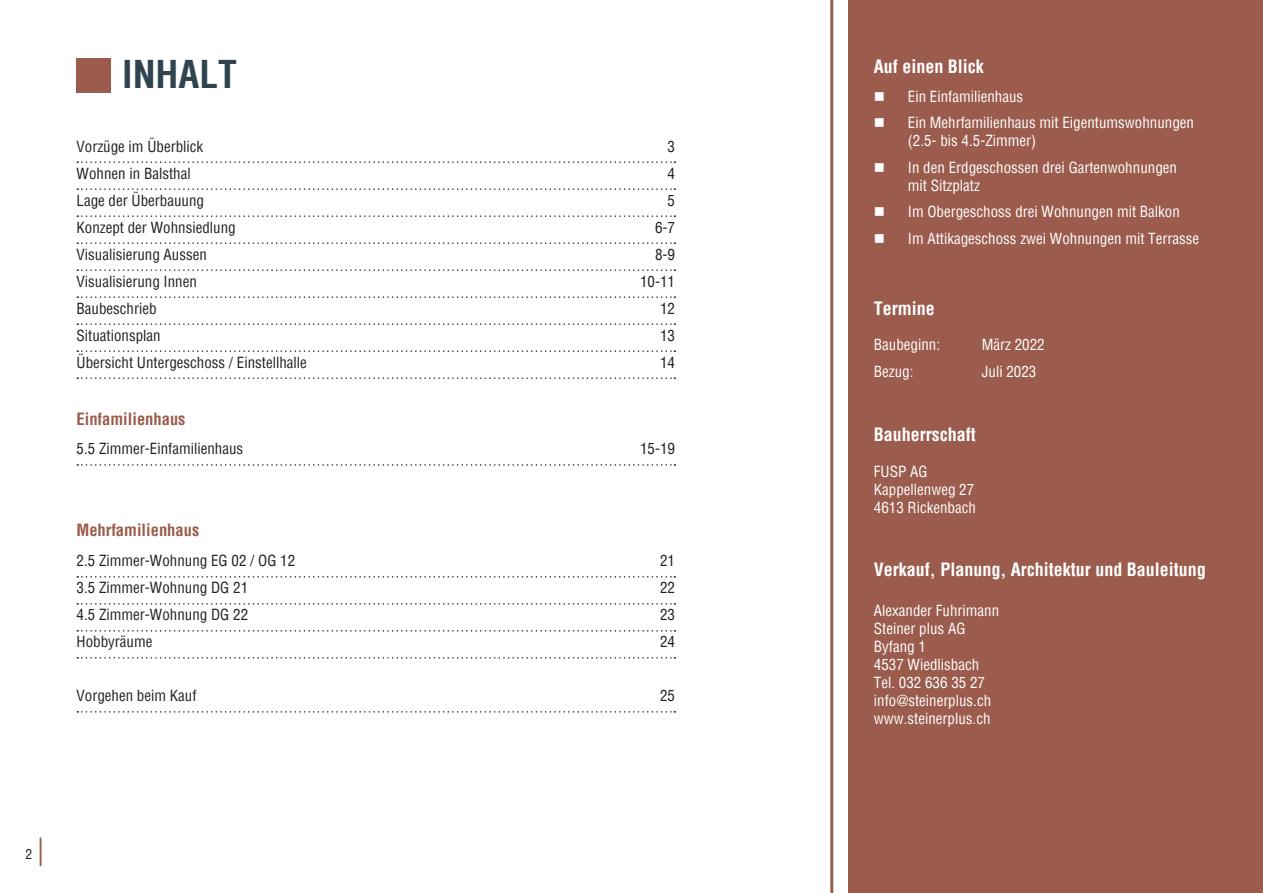
<style>
.page{position:relative;width:1263px;height:893px;background:#fff}
.page>*{position:absolute;margin:0;border:0;box-sizing:border-box;transform-origin:0 0}
.t1{font:700 condensed 37.5px "Helvetica";color:#2f444f}
.t2{font:700 condensed 18px "Helvetica";color:#fff}
.t3{font:700 condensed 16.5px "Helvetica";color:#9b5c4d}
.t4{font:condensed 15px/18px "Helvetica";color:#fff}
.t5{font:condensed 15px "Helvetica";color:#231f20}
.t6{font:condensed 13.5px "Helvetica";color:#231f20}
.s1{font-size:28.5px;color:#9b5c4d}
</style>
<div class="page">
<svg style="left:77px;top:161px;width:598px;height:2px"></svg>
<svg style="left:77px;top:188px;width:598px;height:2px"></svg>
<svg style="left:77px;top:215px;width:598px;height:2px"></svg>
<svg style="left:77px;top:242px;width:598px;height:2px"></svg>
<svg style="left:77px;top:269px;width:598px;height:2px"></svg>
<svg style="left:77px;top:296px;width:598px;height:2px"></svg>
<svg style="left:77px;top:323px;width:598px;height:2px"></svg>
<svg style="left:77px;top:350px;width:598px;height:2px"></svg>
<svg style="left:77px;top:377px;width:598px;height:2px"></svg>
<div style="left:77px;top:58px;width:34px;height:34px;background:#9b5c4d"></div>
<hr style="left:830px;top:0;width:3px;height:893px;background:#9b5c4d">
<svg style="left:77px;top:464px;width:598px;height:2px"></svg>
<div style="left:848px;top:0;width:415px;height:893px;background:#9b5c4d"></div>
<svg style="left:77px;top:576px;width:598px;height:2px"></svg>
<svg style="left:77px;top:603px;width:598px;height:2px"></svg>
<svg style="left:77px;top:630px;width:598px;height:2px"></svg>
<svg style="left:77px;top:657px;width:598px;height:2px"></svg>
<svg style="left:77px;top:711px;width:598px;height:2px"></svg>
<h1 class="t1" style="left:122px;top:50px;width:116px">INHALT</h1>
<p class="t5" style="left:77px;top:136px;width:128px">Vorzüge im Überblick</p>
<p class="t5" style="left:668px;top:136px;width:9px">3</p>
<p class="t5" style="left:77px;top:163px;width:116px">Wohnen in Balsthal</p>
<p class="t5" style="left:668px;top:163px;width:9px">4</p>
<p class="t5" style="left:77px;top:190px;width:129px">Lage der Überbauung</p>
<p class="t5" style="left:668px;top:190px;width:9px">5</p>
<p class="t5" style="left:77px;top:217px;width:161px">Konzept der Wohnsiedlung</p>
<p class="t5" style="left:655px;top:217px;width:21px">6-7</p>
<p class="t5" style="left:77px;top:244px;width:132px">Visualisierung Aussen</p>
<p class="t5" style="left:655px;top:244px;width:21px">8-9</p>
<p class="t5" style="left:77px;top:271px;width:122px">Visualisierung Innen</p>
<p class="t5" style="left:640px;top:271px;width:36px">10-11</p>
<p class="t5" style="left:77px;top:298px;width:81px">Baubeschrieb</p>
<p class="t5" style="left:660px;top:298px;width:16px">12</p>
<p class="t5" style="left:77px;top:325px;width:86px">Situationsplan</p>
<p class="t5" style="left:660px;top:325px;width:16px">13</p>
<p class="t5" style="left:77px;top:352px;width:232px">Übersicht Untergeschoss / Einstellhalle</p>
<p class="t5" style="left:660px;top:352px;width:16px">14</p>
<p class="t3" style="left:77px;top:408px;width:111px">Einfamilienhaus</p>
<p class="t5" style="left:77px;top:439px;width:168px">5.5 Zimmer-Einfamilienhaus</p>
<p class="t5" style="left:640px;top:439px;width:36px">15-19</p>
<p class="t3" style="left:77px;top:520px;width:124px">Mehrfamilienhaus</p>
<p class="t5" style="left:77px;top:551px;width:220px">2.5 Zimmer-Wohnung EG 02 / OG 12</p>
<p class="t5" style="left:660px;top:551px;width:16px">21</p>
<p class="t5" style="left:77px;top:578px;width:173px">3.5 Zimmer-Wohnung DG 21</p>
<p class="t5" style="left:660px;top:578px;width:16px">22</p>
<p class="t5" style="left:77px;top:605px;width:173px">4.5 Zimmer-Wohnung DG 22</p>
<p class="t5" style="left:660px;top:605px;width:16px">23</p>
<p class="t5" style="left:77px;top:632px;width:77px">Hobbyräume</p>
<p class="t5" style="left:660px;top:632px;width:16px">24</p>
<p class="t5" style="left:77px;top:686px;width:121px">Vorgehen beim Kauf</p>
<p class="t5" style="left:660px;top:686px;width:16px">25</p>
<p class="t6" style="left:26px;top:846px;width:20px">2 <span class="s1">|</span></p>
<p class="t2" style="left:874px;top:55px;width:112px">Auf einen Blick</p>
<p class="t4" style="left:908px;top:83px;width:288px;line-height:26.5px">Ein Einfamilienhaus<br>Ein Mehrfamilienhaus mit Eigentumswohnungen</p>
<p class="t4" style="left:908px;top:127px;width:271px;line-height:26.5px">(2.5- bis 4.5-Zimmer)<br>In den Erdgeschossen drei Gartenwohnungen</p>
<p class="t4" style="left:908px;top:172px;width:293px;line-height:26.5px">mit Sitzplatz<br>Im Obergeschoss drei Wohnungen mit Balkon<br>Im Attikageschoss zwei Wohnungen mit Terrasse</p>
<p class="t2" style="left:874px;top:296px;width:63px">Termine</p>
<p class="t4" style="left:874px;top:335px;width:68px">Baubeginn:</p>
<p class="t4" style="left:982px;top:335px;width:64px">März 2022</p>
<p class="t4" style="left:874px;top:362px;width:41px">Bezug:</p>
<p class="t4" style="left:982px;top:362px;width:56px">Juli 2023</p>
<p class="t2" style="left:874px;top:422px;width:103px">Bauherrschaft</p>
<p class="t4" style="left:874px;top:462px;width:104px">FUSP AG<br>Kappellenweg 27<br>4613 Rickenbach</p>
<p class="t2" style="left:874px;top:558px;width:334px">Verkauf, Planung, Architektur und Bauleitung</p>
<p class="t4" style="left:874px;top:601px;width:127px">Alexander Fuhrimann<br>Steiner plus AG<br>Byfang 1<br>4537 Wiedlisbach<br>Tel. 032 636 35 27 info@steinerplus.ch www.steinerplus.ch</p>
</div>
